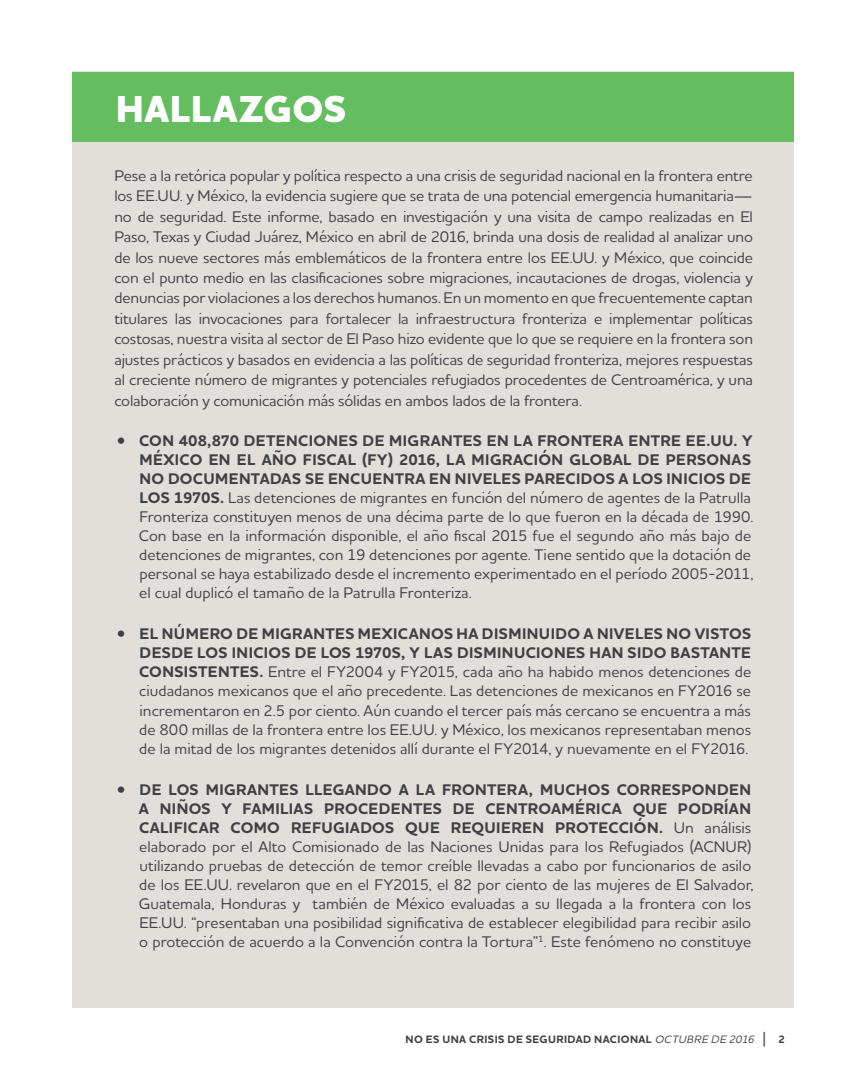
<style>
.page{position:relative;width:866px;height:1080px;background:#fff}
.page>*{position:absolute;margin:0;border:0;box-sizing:border-box;transform-origin:0 0}
.t1{font:800 38.25px "Houschka Alt Pro";letter-spacing:.01em;color:#fff}
.t2{font:500 15.75px/19px "Houschka Alt Pro";color:#404042}
.t3{font:700 10.95px "Houschka Alt Pro";letter-spacing:.035em;color:#404042}
.s1{font-weight:700}
.s2{font-weight:500;font-style:italic}
.s3{font-weight:500;font-size:16.35px}
</style>
<div class="page">
<div style="left:72px;top:72px;width:721px;height:936px;background:#e2dfdb"></div>
<div style="left:72px;top:72px;width:721px;height:69px;background:#64bd5f"></div>
<h1 class="t1" style="left:116px;top:87px;width:232px">HALLAZGOS</h1>
<p class="t2" style="left:114px;top:166px;width:640px;line-height:20.4px;text-align:justify">Pese a la retórica popular y política respecto a una crisis de seguridad nacional en la frontera entre los EE.UU. y México, la evidencia sugiere que se trata de una potencial emergencia humanitaria— no de seguridad. Este informe, basado en investigación y una visita de campo realizadas en El Paso, Texas y Ciudad Juárez, México en abril de 2016, brinda una dosis de realidad al analizar uno de los nueve sectores más emblemáticos de la frontera entre los EE.UU. y México, que coincide con el punto medio en las clasificaciones sobre migraciones, incautaciones de drogas, violencia y denuncias por violaciones a los derechos humanos. En un momento en que frecuentemente captan titulares las invocaciones para fortalecer la infraestructura fronteriza e implementar políticas costosas, nuestra visita al sector de El Paso hizo evidente que lo que se requiere en la frontera son ajustes prácticos y basados en evidencia a las políticas de seguridad fronteriza, mejores respuestas al creciente número de migrantes y potenciales refugiados procedentes de Centroamérica, y una colaboración y comunicación más sólidas en ambos lados de la frontera.</p>
<p class="t2" style="left:139px;top:432px;width:616px;text-indent:-22px">• <span class="s1">CON 408,870 DETENCIONES DE MIGRANTES EN LA FRONTERA ENTRE EE.UU. Y MÉXICO EN EL AÑO FISCAL (FY) 2016, LA MIGRACIÓN GLOBAL DE PERSONAS NO DOCUMENTADAS SE ENCUENTRA EN NIVELES PARECIDOS A LOS INICIOS DE LOS 1970S.</span> Las detenciones de migrantes en función del número de agentes de la Patrulla Fronteriza constituyen menos de una décima parte de lo que fueron en la década de 1990.<br>Con base en la información disponible, el año fiscal 2015 fue el segundo año más bajo de detenciones de migrantes, con 19 detenciones por agente. Tiene sentido que la dotación de personal se haya estabilizado desde el incremento experimentado en el período 2005-2011, el cual duplicó el tamaño de la Patrulla Fronteriza.</p>
<p class="t2" style="left:139px;top:625px;width:613px;text-align:justify;text-indent:-22px">• <span class="s1">EL NÚMERO DE MIGRANTES MEXICANOS HA DISMINUIDO A NIVELES NO VISTOS DESDE LOS INICIOS DE LOS 1970S, Y LAS DISMINUCIONES HAN SIDO BASTANTE CONSISTENTES.</span> Entre el FY2004 y FY2015, cada año ha habido menos detenciones de ciudadanos mexicanos que el año precedente. Las detenciones de mexicanos en FY2016 se incrementaron en 2.5 por ciento. Aún cuando el tercer país más cercano se encuentra a más de 800 millas de la frontera entre los EE.UU. y México, los mexicanos representaban menos de la mitad de los migrantes detenidos allí durante el FY2014, y nuevamente en el FY2016.</p>
<p class="t2" style="left:139px;top:781px;width:616px;text-indent:-22px">• <span class="s1">DE LOS MIGRANTES LLEGANDO A LA FRONTERA, MUCHOS CORRESPONDEN A NIÑOS Y FAMILIAS PROCEDENTES DE CENTROAMÉRICA QUE PODRÍAN CALIFICAR COMO REFUGIADOS QUE REQUIEREN PROTECCIÓN.</span> Un análisis elaborado por el Alto Comisionado de las Naciones Unidas para los Refugiados (ACNUR) utilizando pruebas de detección de temor creíble llevadas a cabo por funcionarios de asilo de los EE.UU. revelaron que en el FY2015, el 82 por ciento de las mujeres de El Salvador, Guatemala, Honduras y también de México evaluadas a su llegada a la frontera con los EE.UU. “presentaban una posibilidad significativa de establecer elegibilidad para recibir asilo o protección de acuerdo a la Convención contra la Tortura”<sup>1</sup>. Este fenómeno no constituye</p>
<p class="t3" style="left:405px;top:1033px;width:381px">NO ES UNA CRISIS DE SEGURIDAD NACIONAL <span class="s2">OCTUBRE DE 2016</span> <span class="s3">|</span> 2</p>
</div>
